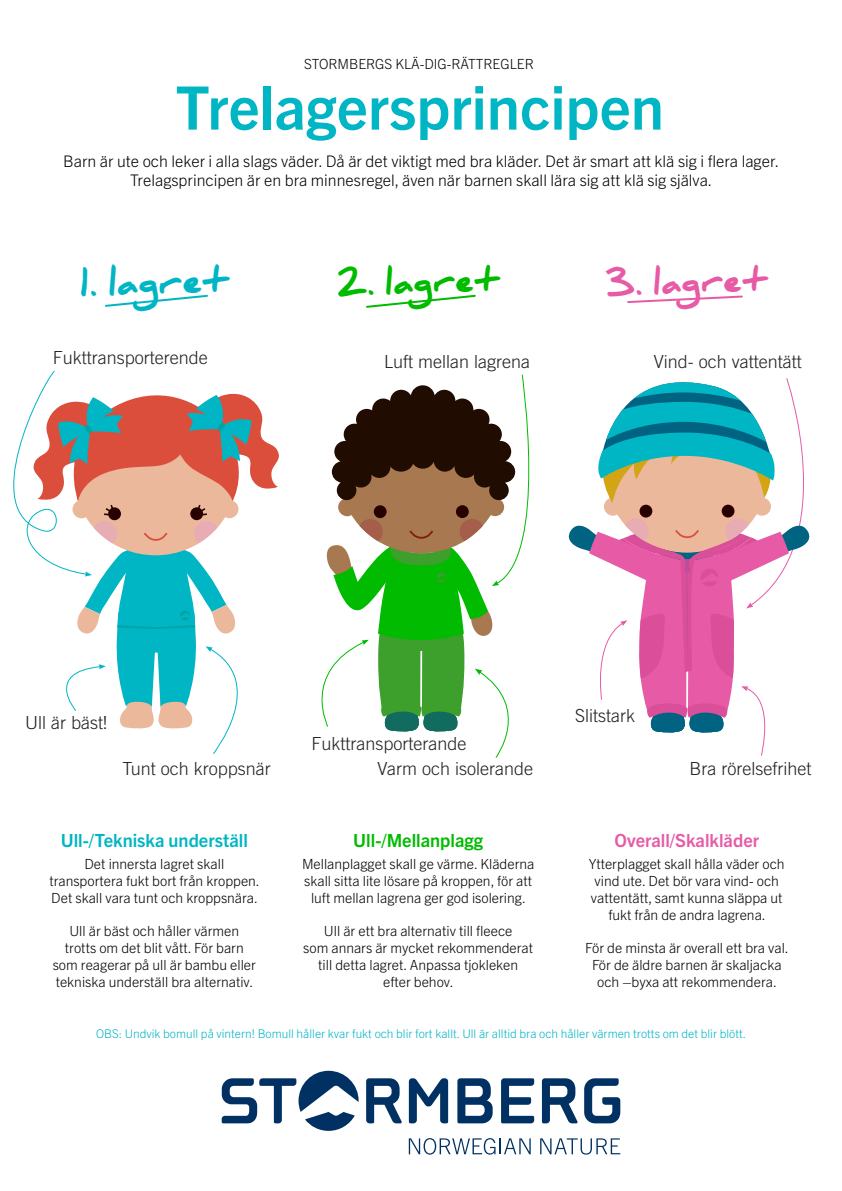
<style>
.page{position:relative;width:842px;height:1191px;background:#fff}
.page>*{position:absolute;margin:0;border:0;box-sizing:border-box;transform-origin:0 0}
.t1{font:700 60px "Trade Gothic Next LT Pro";color:#00b5c4}
.t2{font:900 33.2px "Daniel";color:#00b5c4}
.t3{font:900 31.5px "Daniel";color:#e75ba6}
.t4{font:900 31.5px "Daniel";color:#0b0}
.t5{font:700 18.1px "Trade Gothic Next LT Pro";color:#00b5c4}
.t6{font:700 18.1px "Trade Gothic Next LT Pro";color:#e75ba6}
.t7{font:700 18.1px "Trade Gothic Next LT Pro";color:#0b0}
.t8{font:300 18px/24.7px "Trade Gothic LT Std";color:#231f20}
.t9{font:300 16px/19.2px "Trade Gothic Next LT Pro";color:#000;text-align:center}
.t10{font:300 14px/16.8px "Trade Gothic Next LT Pro";color:#000;text-align:center}
.t11{font:300 12px "Trade Gothic Next LT Pro";color:#00b5c4}
</style>
<div class="page">
<svg style="left:13px;top:371px;width:266px;height:383px"></svg>
<svg style="left:321px;top:374px;width:209px;height:384px"></svg>
<svg style="left:568px;top:378px;width:242px;height:378px"></svg>
<svg style="left:105px;top:294px;width:103px;height:13px"></svg>
<svg style="left:366px;top:294px;width:110px;height:14px"></svg>
<svg style="left:627px;top:295px;width:116px;height:8px"></svg>
<svg style="left:409px;top:1138px;width:122px;height:16px"></svg>
<svg style="left:540px;top:1138px;width:80px;height:16px"></svg>
<svg style="left:409px;top:1078px;width:39px;height:45px"></svg>
<svg style="left:501px;top:1078px;width:33px;height:45px"></svg>
<svg style="left:457px;top:1078px;width:36px;height:45px"></svg>
<svg style="left:542px;top:1078px;width:36px;height:45px"></svg>
<svg style="left:366px;top:1078px;width:36px;height:45px"></svg>
<svg style="left:584px;top:1078px;width:36px;height:45px"></svg>
<svg style="left:222px;top:1070px;width:137px;height:60px"></svg>
<p class="t10" style="left:304px;top:55px;width:231px">STORMBERGS KLÄ-DIG-RÄTTREGLER</p>
<h1 class="t1" style="left:176px;top:66px;width:490px">Trelagersprincipen</h1>
<p class="t9" style="left:63px;top:151px;width:718px">Barn är ute och leker i alla slags väder. Då är det viktigt med bra kläder. Det är smart att klä sig i flera lager.<br>Trelagsprincipen är en bra minnesregel, även när barnen skall lära sig att klä sig själva.</p>
<h2 class="t2" style="left:79px;top:265px;width:151px;rotate:-2deg">1. lagret</h2>
<p class="t8" style="left:53px;top:345px;width:157px">Fukttransporterende</p>
<h3 class="t4" style="left:336px;top:266px;width:164px;rotate:-2deg">2. lagret</h3>
<p class="t8" style="left:384px;top:349px;width:148px">Luft mellan lagrena</p>
<h3 class="t3" style="left:606px;top:266px;width:163px;rotate:-2deg">3. lagret</h3>
<p class="t8" style="left:654px;top:349px;width:150px">Vind- och vattentätt</p>
<p class="t8" style="left:25px;top:710px;width:83px">Ull är bäst!</p>
<p class="t8" style="left:123px;top:755px;width:150px">Tunt och kroppsnär</p>
<p class="t5" style="left:61px;top:828px;width:189px">Ull-/Tekniska underställ</p>
<p class="t10" style="left:49px;top:855px;width:212px">Det innersta lagret skall transportera fukt bort från kroppen.<br>Det skall vara tunt och kroppsnära.</p>
<p class="t10" style="left:53px;top:922px;width:205px">Ull är bäst och håller värmen trotts om det blit vått. För barn som reagerar på ull är bambu eller tekniska underställ bra alternativ.</p>
<p class="t8" style="left:378px;top:731px;width:157px;text-indent:-66px">Fukttransporterande<br>Varm och isolerande</p>
<p class="t7" style="left:353px;top:828px;width:131px">Ull-/Mellanplagg</p>
<p class="t10" style="left:302px;top:855px;width:234px">Mellanplagget skall ge värme. Kläderna skall sitta lite lösare på kroppen, för att luft mellan lagrena ger god isolering.</p>
<p class="t10" style="left:303px;top:922px;width:231px">Ull är ett bra alternativ till fleece<br>som annars är mycket rekommenderat till detta lagret. Anpassa tjokleken efter behov.</p>
<p class="t8" style="left:575px;top:703px;width:61px">Slitstark</p>
<p class="t8" style="left:690px;top:755px;width:123px">Bra rörelsefrihet</p>
<p class="t6" style="left:614px;top:828px;width:146px">Overall/Skalkläder</p>
<p class="t10" style="left:589px;top:855px;width:197px">Ytterplagget skall hålla väder och vind ute. Det bör vara vind- och vattentätt, samt kunna släppa ut fukt från de andra lagrena.</p>
<p class="t10" style="left:585px;top:939px;width:205px">För de minsta är overall ett bra val.<br>För de äldre barnen är skaljacka och –byxa att rekommendera.</p>
<p class="t11" style="left:96px;top:1025px;width:652px">OBS: Undvik bomull på vintern! Bomull håller kvar fukt och blir fort kallt. Ull är alltid bra och håller värmen trotts om det blir blött.</p>
</div>
